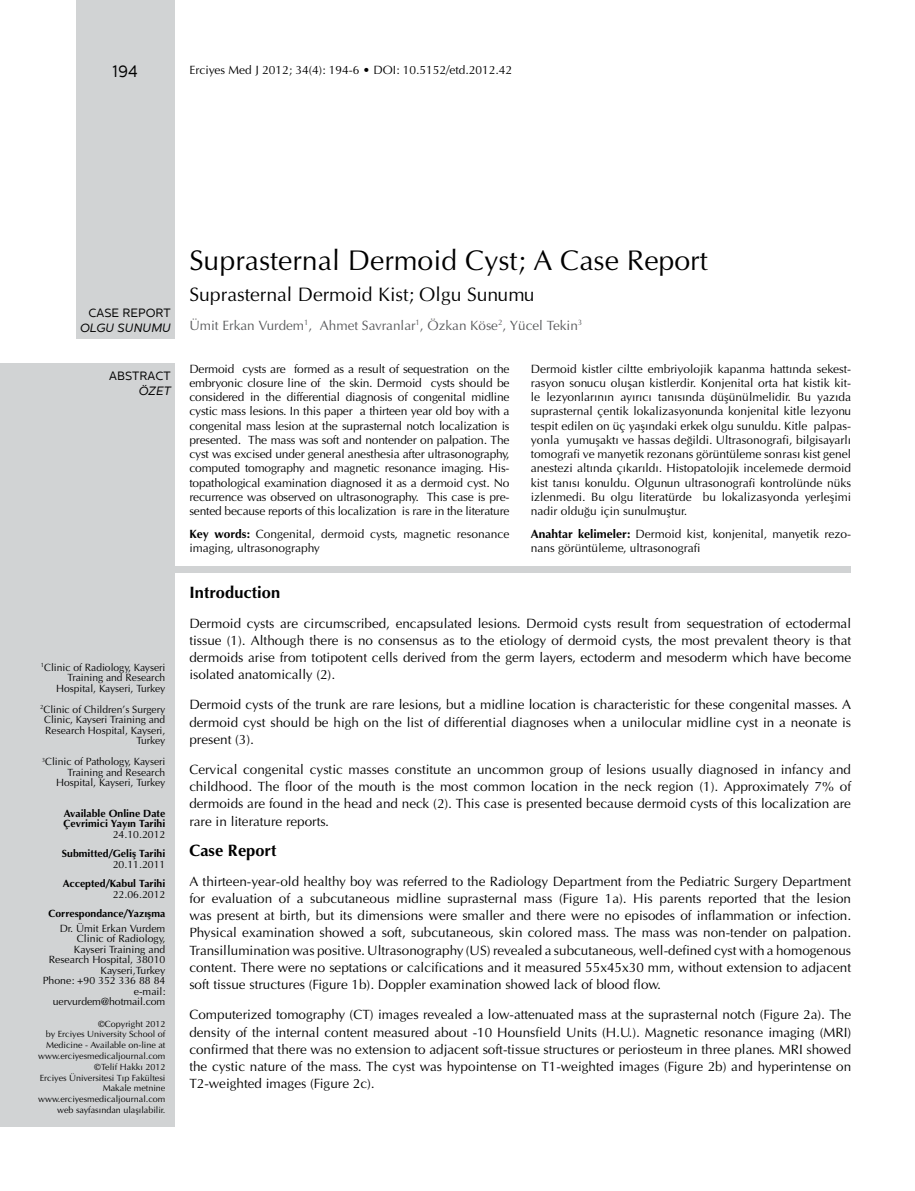
<style>
.page{position:relative;width:915px;height:1191px;background:#fff}
.page>*{position:absolute;margin:0;border:0;box-sizing:border-box;transform-origin:0 0}
.t1{font:28.5px "Optima Normal Tr";color:#000}
.t2{font:19.5px "Optima Normal Tr";color:#000}
.t3{font:16.5px "Optima Bold Tr";color:#000}
.t4{font:16.5px "Centrale Sans";color:#000}
.t5{font:13.5px/17.2px "Optima Normal Tr";color:#000;text-align:justify}
.t6{font:13.5px "Optima Normal Tr";color:#58595b}
.t7{font:12px/14.2px "Optima Normal Tr";color:#000;text-align:justify}
.t8{font:12px "Centrale Sans";color:#000}
.t9{font:italic 12px "Centrale Sans";color:#000}
.t10{font:10.5px/10.5px "Optima Normal Tr";color:#000;text-align:right}
.t11{font:10.5px/10.5px "Optima Bold Tr";color:#000}
.t12{font:9px/10.8px "Optima Normal Tr";color:#000;text-align:right}
.s1{font-family:"Optima Bold Tr"}
</style>
<div class="page">
<div style="left:76px;top:0;width:98px;height:338px;background:#d1d3d4"></div>
<div style="left:0;top:364px;width:174px;height:763px;background:#d1d3d4"></div>
<div style="left:174px;top:565px;width:676px;height:7px;background:#d1d3d4"></div>
<p class="t4" style="left:113px;top:62px;width:27px">194</p>
<p class="t7" style="left:189px;top:62px;width:324px">Erciyes Med J 2012; 34(4): 194-6 • DOI: 10.5152/etd.2012.42</p>
<p class="t8" style="left:88px;top:306px;width:84px">CASE REPORT</p>
<p class="t9" style="left:80px;top:321px;width:92px">OLGU SUNUMU</p>
<p class="t8" style="left:109px;top:369px;width:63px">ABSTRACT</p>
<p class="t9" style="left:138px;top:384px;width:34px">ÖZET</p>
<p class="t10" style="left:41px;top:662px;width:126px"><sup>1</sup>Clinic of Radiology, Kayseri<br>Training and Research<br>Hospital, Kayseri, Turkey</p>
<p class="t10" style="left:40px;top:704px;width:127px"><sup>2</sup>Clinic of Children’s Surgery<br>Clinic, Kayseri Training and<br>Research Hospital, Kayseri,<br>Turkey</p>
<p class="t10" style="left:42px;top:756px;width:125px"><sup>3</sup>Clinic of Pathology, Kayseri<br>Training and Research<br>Hospital, Kayseri, Turkey</p>
<p class="t11" style="left:64px;top:807px;width:103px">Available Online Date<br>Çevrimici Yayın Tarihi</p>
<p class="t10" style="left:113px;top:828px;width:54px">24.10.2012</p>
<p class="t11" style="left:62px;top:848px;width:105px">Submitted/Geliş Tarihi</p>
<p class="t10" style="left:113px;top:858px;width:54px">20.11.2011</p>
<p class="t11" style="left:63px;top:878px;width:104px">Accepted/Kabul Tarihi</p>
<p class="t10" style="left:113px;top:888px;width:54px">22.06.2012</p>
<p class="t11" style="left:48px;top:908px;width:118px">Correspondance/Yazışma</p>
<p class="t10" style="left:43px;top:923px;width:124px">Dr. Ümit Erkan Vurdem<br>Clinic of Radiology,<br>Kayseri Training and<br>Research Hospital, 38010<br>Kayseri,Turkey<br>Phone: +90 352 336 88 84 e-mail: uervurdem@hotmail.com</p>
<p class="t12" style="left:38px;top:1018px;width:129px">©Copyright 2012<br>by Erciyes University School of<br>Medicine - Available on-line at www.erciyesmedicaljournal.com ©Telif Hakkı 2012<br>Erciyes Üniversitesi Tıp Fakültesi<br>Makale metnine www.erciyesmedicaljournal.com web sayfasından ulaşılabilir.</p>
<h1 class="t1" style="left:189px;top:244px;width:519px">Suprasternal Dermoid Cyst; A Case Report</h1>
<h2 class="t2" style="left:189px;top:283px;width:346px">Suprasternal Dermoid Kist; Olgu Sunumu</h2>
<p class="t6" style="left:189px;top:317px;width:394px">Ümit Erkan Vurdem<sup>1</sup>, Ahmet Savranlar<sup>1</sup>, Özkan Köse<sup>2</sup>, Yücel Tekin<sup>3</sup></p>
<p class="t7" style="left:530px;top:361px;width:321px">Dermoid kistler ciltte embriyolojik kapanma hattında sekest&shy;rasyon sonucu oluşan kistlerdir. Konjenital orta hat kistik kit&shy;le lezyonlarının ayırıcı tanısında düşünülmelidir. Bu yazıda suprasternal çentik lokalizasyonunda konjenital kitle lezyonu tespit edilen on üç yaşındaki erkek olgu sunuldu. Kitle palpas&shy;yonla yumuşaktı ve hassas değildi. Ultrasonografi, bilgisayarlı tomografi ve manyetik rezonans görüntüleme sonrası kist genel anestezi altında çıkarıldı. Histopatolojik incelemede dermoid kist tanısı konuldu. Olgunun ultrasonografi kontrolünde nüks izlenmedi. Bu olgu literatürde bu lokalizasyonda yerleşimi nadir olduğu için sunulmuştur.</p>
<p class="t7" style="left:530px;top:527px;width:321px"><span class="s1">Anahtar kelimeler:</span> Dermoid kist, konjenital, manyetik rezo&shy;nans görüntüleme, ultrasonografi</p>
<p class="t3" style="left:189px;top:581px;width:92px">Introduction</p>
<p class="t5" style="left:189px;top:614px;width:663px">Dermoid cysts are circumscribed, encapsulated lesions. Dermoid cysts result from sequestration of ectodermal tissue (1). Although there is no consensus as to the etiology of dermoid cysts, the most prevalent theory is that dermoids arise from totipotent cells derived from the germ layers, ectoderm and mesoderm which have become isolated anatomically (2).</p>
<p class="t5" style="left:189px;top:696px;width:663px">Dermoid cysts of the trunk are rare lesions, but a midline location is characteristic for these congenital masses. A dermoid cyst should be high on the list of differential diagnoses when a unilocular midline cyst in a neonate is present (3).</p>
<p class="t5" style="left:189px;top:760px;width:663px">Cervical congenital cystic masses constitute an uncommon group of lesions usually diagnosed in infancy and childhood. The floor of the mouth is the most common location in the neck region (1). Approximately 7% of dermoids are found in the head and neck (2). This case is presented because dermoid cysts of this localization are rare in literature reports.</p>
<p class="t3" style="left:189px;top:839px;width:89px">Case Report</p>
<p class="t5" style="left:189px;top:872px;width:663px">A thirteen-year-old healthy boy was referred to the Radiology Department from the Pediatric Surgery Department for evaluation of a subcutaneous midline suprasternal mass (Figure 1a). His parents reported that the lesion was present at birth, but its dimensions were smaller and there were no episodes of inflammation or infection.<br>Physical examination showed a soft, subcutaneous, skin colored mass. The mass was non-tender on palpation.<br>Transillumination was positive. Ultrasonography (US) revealed a subcutaneous, well-defined cyst with a homogenous content. There were no septations or calcifications and it measured 55x45x30 mm, without extension to adjacent soft tissue structures (Figure 1b). Doppler examination showed lack of blood flow.</p>
<p class="t5" style="left:189px;top:1006px;width:663px">Computerized tomography (CT) images revealed a low-attenuated mass at the suprasternal notch (Figure 2a). The density of the internal content measured about -10 Hounsfield Units (H.U.). Magnetic resonance imaging (MRI) confirmed that there was no extension to adjacent soft-tissue structures or periosteum in three planes. MRI showed the cystic nature of the mass. The cyst was hypointense on T1-weighted images (Figure 2b) and hyperintense on T2-weighted images (Figure 2c).</p>
<p class="t7" style="left:189px;top:361px;width:321px">Dermoid cysts are formed as a result of sequestration on the embryonic closure line of the skin. Dermoid cysts should be considered in the differential diagnosis of congenital midline cystic mass lesions. In this paper a thirteen year old boy with a congenital mass lesion at the suprasternal notch localization is presented. The mass was soft and nontender on palpation. The cyst was excised under general anesthesia after ultrasonography, computed tomography and magnetic resonance imaging. His&shy;topathological examination diagnosed it as a dermoid cyst. No recurrence was observed on ultrasonography. This case is pre&shy;sented because reports of this localization is rare in the literature</p>
<p class="t7" style="left:189px;top:527px;width:321px"><span class="s1">Key words:</span> Congenital, dermoid cysts, magnetic resonance imaging, ultrasonography</p>
</div>
